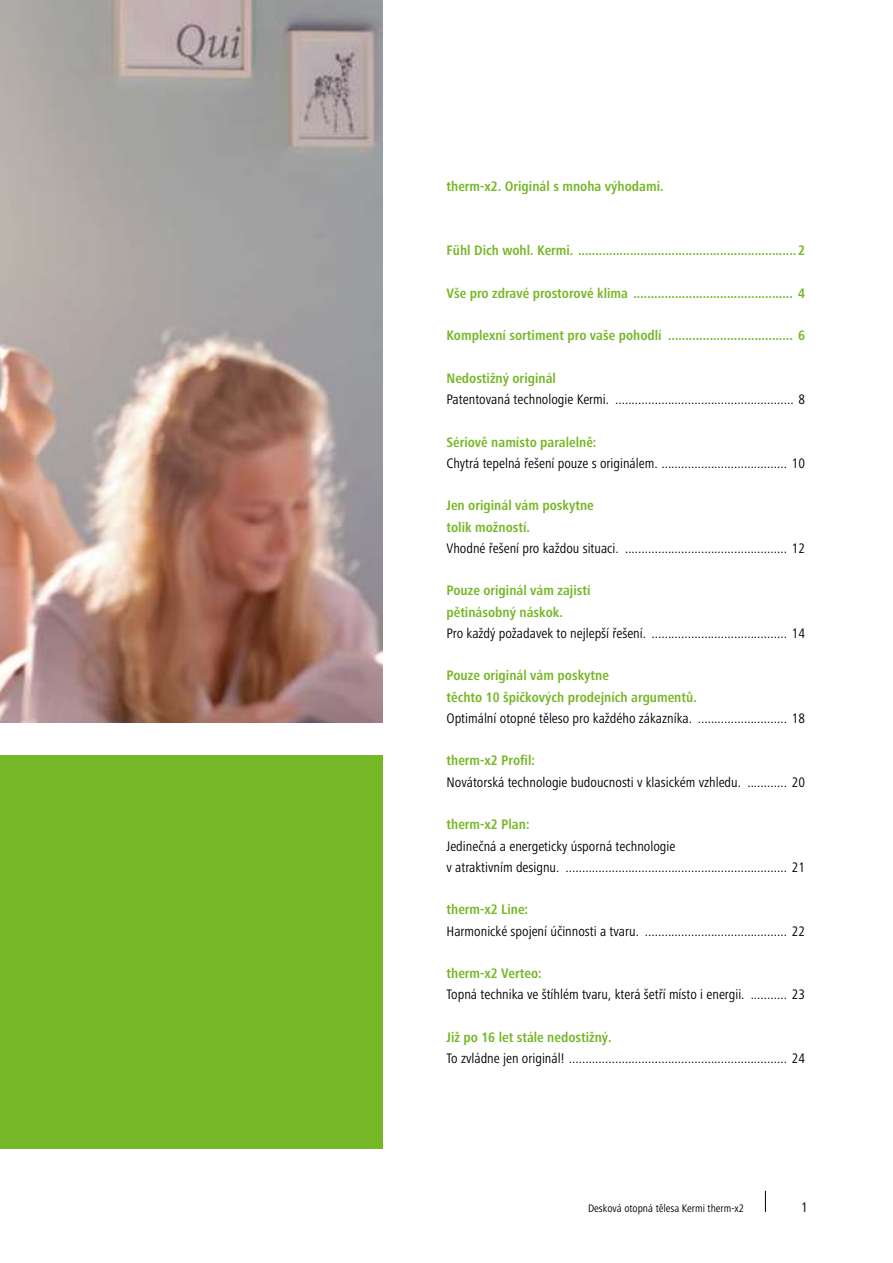
<style>
.page{position:relative;width:893px;height:1263px;background:#fff}
.page>*{position:absolute;margin:0;border:0;box-sizing:border-box;transform-origin:0 0}
.t1{font:condensed 14.25px/21.3px "Frutiger Next LTW1 G";color:#000}
.t2{font:700 condensed 14.25px/21.3px "Frutiger Next LTW1 G";color:#75b726}
.t3{font:condensed 11.25px "Frutiger Next LTW1 G";color:#000}
</style>
<div class="page">
<svg style="left:765px;top:1191px;width:1px;height:21px"></svg>
<div style="left:0;top:755px;width:383px;height:393px;background:#75b726"></div>
<img style="left:0;top:0;width:383px;height:723px">
<p class="t2" style="left:446px;top:176px;width:219px">therm-x2. Originál s mnoha výhodami.</p>
<p class="t2" style="left:446px;top:240px;width:360px">Fühl Dich wohl. Kermi. ............................................................... 2</p>
<p class="t2" style="left:446px;top:282px;width:360px">Vše pro zdravé prostorové klima .............................................. 4</p>
<p class="t2" style="left:446px;top:325px;width:360px">Komplexní sortiment pro vaše pohodlí .................................... 6</p>
<p class="t2" style="left:446px;top:368px;width:111px">Nedostižný originál</p>
<p class="t1" style="left:446px;top:389px;width:360px">Patentovaná technologie Kermi. ...................................................... 8</p>
<p class="t2" style="left:446px;top:431px;width:151px">Sériově namísto paralelně:</p>
<p class="t1" style="left:446px;top:453px;width:360px">Chytrá tepelná řešení pouze s originálem. ...................................... 10</p>
<p class="t2" style="left:446px;top:495px;width:149px">Jen originál vám poskytne tolik možností.</p>
<p class="t1" style="left:446px;top:538px;width:360px">Vhodné řešení pro každou situaci. ................................................. 12</p>
<p class="t2" style="left:446px;top:580px;width:146px">Pouze originál vám zajistí pětinásobný náskok.</p>
<p class="t1" style="left:446px;top:623px;width:360px">Pro každý požadavek to nejlepší řešení. ......................................... 14</p>
<p class="t2" style="left:446px;top:665px;width:252px">Pouze originál vám poskytne<br>těchto 10 špičkových prodejních argumentů.</p>
<p class="t1" style="left:446px;top:708px;width:360px">Optimální otopné těleso pro každého zákazníka. ........................... 18</p>
<p class="t2" style="left:446px;top:750px;width:90px">therm-x2 Profil:</p>
<p class="t1" style="left:446px;top:771px;width:360px">Novátorská technologie budoucnosti v klasickém vzhledu. ............ 20</p>
<p class="t2" style="left:446px;top:814px;width:84px">therm-x2 Plan:</p>
<p class="t1" style="left:446px;top:835px;width:360px">Jedinečná a energeticky úsporná technologie<br>v atraktivním designu. ................................................................... 21</p>
<p class="t2" style="left:446px;top:899px;width:83px">therm-x2 Line:</p>
<p class="t1" style="left:446px;top:920px;width:360px">Harmonické spojení účinnosti a tvaru. ........................................... 22</p>
<p class="t2" style="left:446px;top:963px;width:97px">therm-x2 Verteo:</p>
<p class="t1" style="left:446px;top:984px;width:360px">Topná technika ve štíhlém tvaru, která šetří místo i energii. ........... 23</p>
<p class="t2" style="left:446px;top:1027px;width:167px">Již po 16 let stále nedostižný.</p>
<p class="t1" style="left:446px;top:1048px;width:360px">To zvládne jen originál! .................................................................. 24</p>
<p class="t3" style="left:588px;top:1204px;width:158px">Desková otopná tělesa Kermi therm-x2</p>
<p class="t1" style="left:801px;top:1197px;width:8px">1</p>
</div>
